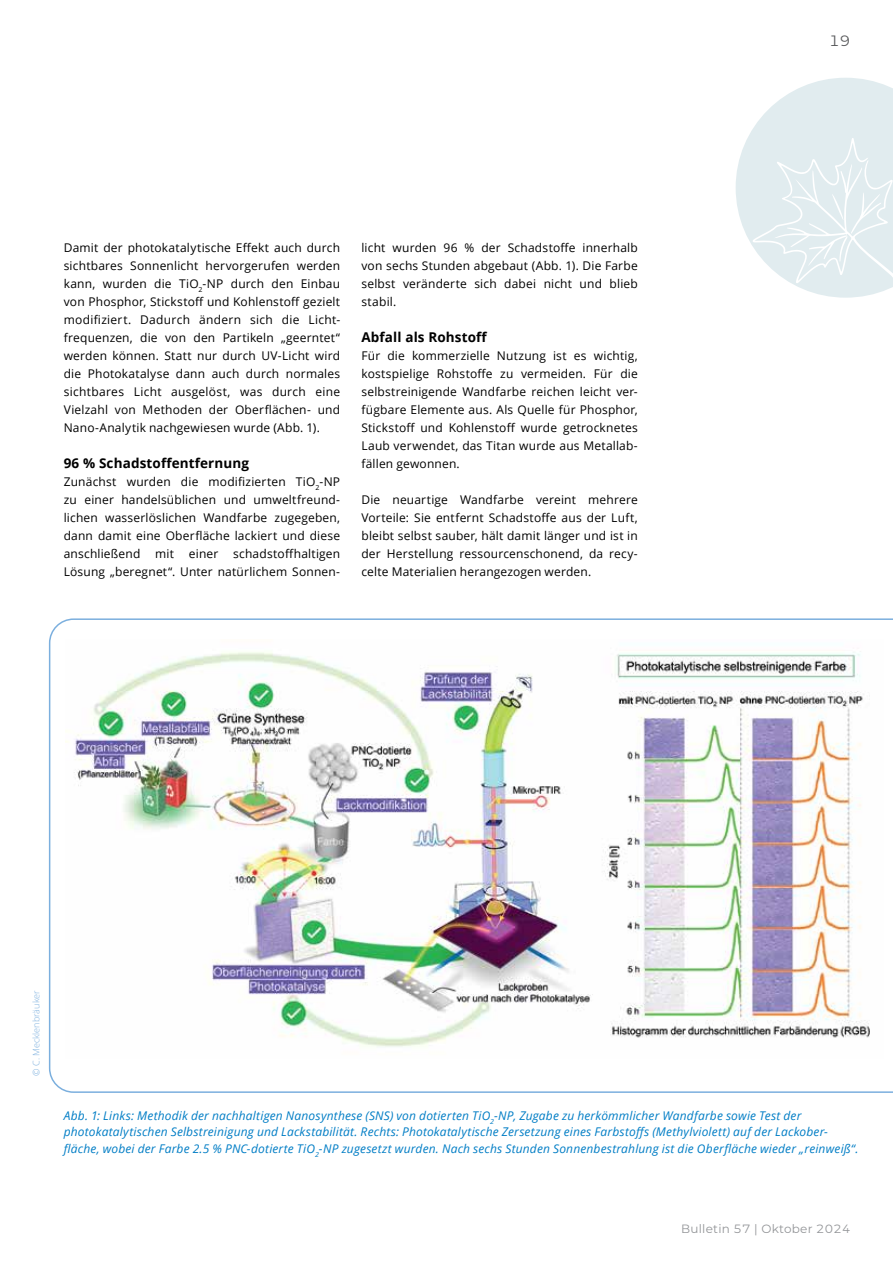
<style>
.page{position:relative;width:893px;height:1263px;background:#fff}
.page>*{position:absolute;margin:0;border:0;box-sizing:border-box;transform-origin:0 0}
.t1{font:15px "Montserrat";color:#58595b}
.t2{font:700 13.5px "Open Sans";letter-spacing:.01em;color:#000}
.t3{font:12px/18px "Open Sans";letter-spacing:.015em;color:#000;text-align:justify}
.t4{font:italic 12px/16.5px "Open Sans";letter-spacing:.015em;color:#007dc5}
.t5{font:12px "Montserrat";letter-spacing:.02em;color:#939598}
.t6{font:300 9px "Open Sans";color:#7bafde}
</style>
<div class="page">
<img style="left:49px;top:618px;width:844px;height:475px">
<svg style="left:736px;top:78px;width:157px;height:220px"></svg>
<p class="t3" style="left:64px;top:238px;width:278px">Damit der photokatalytische Effekt auch durch sichtbares Sonnenlicht hervorgerufen werden kann, wurden die TiO<sub>2</sub>-NP durch den Einbau von Phosphor, Stickstoff und Kohlenstoff gezielt modifiziert. Dadurch ändern sich die Licht&shy;frequenzen, die von den Partikeln „geerntet“ werden können. Statt nur durch UV-Licht wird die Photokatalyse dann auch durch normales sichtbares Licht ausgelöst, was durch eine Vielzahl von Methoden der Oberflächen- und Nano-Analytik nachgewiesen wurde (Abb. 1).</p>
<p class="t2" style="left:64px;top:454px;width:187px">96 % Schadstoffentfernung</p>
<p class="t3" style="left:64px;top:472px;width:278px">Zunächst wurden die modifizierten TiO<sub>2</sub>-NP zu einer handelsüblichen und umweltfreund&shy;lichen wasserlöslichen Wandfarbe zugegeben, dann damit eine Oberfläche lackiert und diese anschließend mit einer schadstoffhaltigen Lösung „beregnet“. Unter natürlichem Sonnen-</p>
<p class="t3" style="left:361px;top:238px;width:278px">licht wurden 96 % der Schadstoffe innerhalb von sechs Stunden abgebaut (Abb. 1). Die Farbe selbst veränderte sich dabei nicht und blieb stabil.</p>
<p class="t2" style="left:361px;top:328px;width:127px">Abfall als Rohstoff</p>
<p class="t3" style="left:361px;top:346px;width:278px">Für die kommerzielle Nutzung ist es wichtig, kostspielige Rohstoffe zu vermeiden. Für die selbstreinigende Wandfarbe reichen leicht ver&shy;fügbare Elemente aus. Als Quelle für Phosphor, Stickstoff und Kohlenstoff wurde getrocknetes Laub verwendet, das Titan wurde aus Metallab&shy;fällen gewonnen.</p>
<p class="t3" style="left:361px;top:490px;width:278px">Die neuartige Wandfarbe vereint mehrere Vorteile: Sie entfernt Schadstoffe aus der Luft, bleibt selbst sauber, hält damit länger und ist in der Herstellung ressourcenschonend, da recy&shy;celte Materialien herangezogen werden.</p>
<p class="t1" style="left:829px;top:31px;width:23px">19</p>
<p class="t6" style="left:30px;top:1076px;width:87px;rotate:-90deg">© C. Mecklenbräuker</p>
<p class="t4" style="left:64px;top:1107px;width:796px">Abb. 1: Links: Methodik der nachhaltigen Nanosynthese (SNS) von dotierten TiO<sub>2</sub>-NP, Zugabe zu herkömmlicher Wandfarbe sowie Test der photokatalytischen Selbstreinigung und Lackstabilität. Rechts: Photokatalytische Zersetzung eines Farbstoffs (Methylviolett) auf der Lackober&shy;fläche, wobei der Farbe 2.5 % PNC-dotierte TiO<sub>2</sub>-NP zugesetzt wurden. Nach sechs Stunden Sonnenbestrahlung ist die Oberfläche wieder „reinweiß“.</p>
<p class="t5" style="left:681px;top:1220px;width:171px">Bulletin 57 | Oktober 2024</p>
</div>
